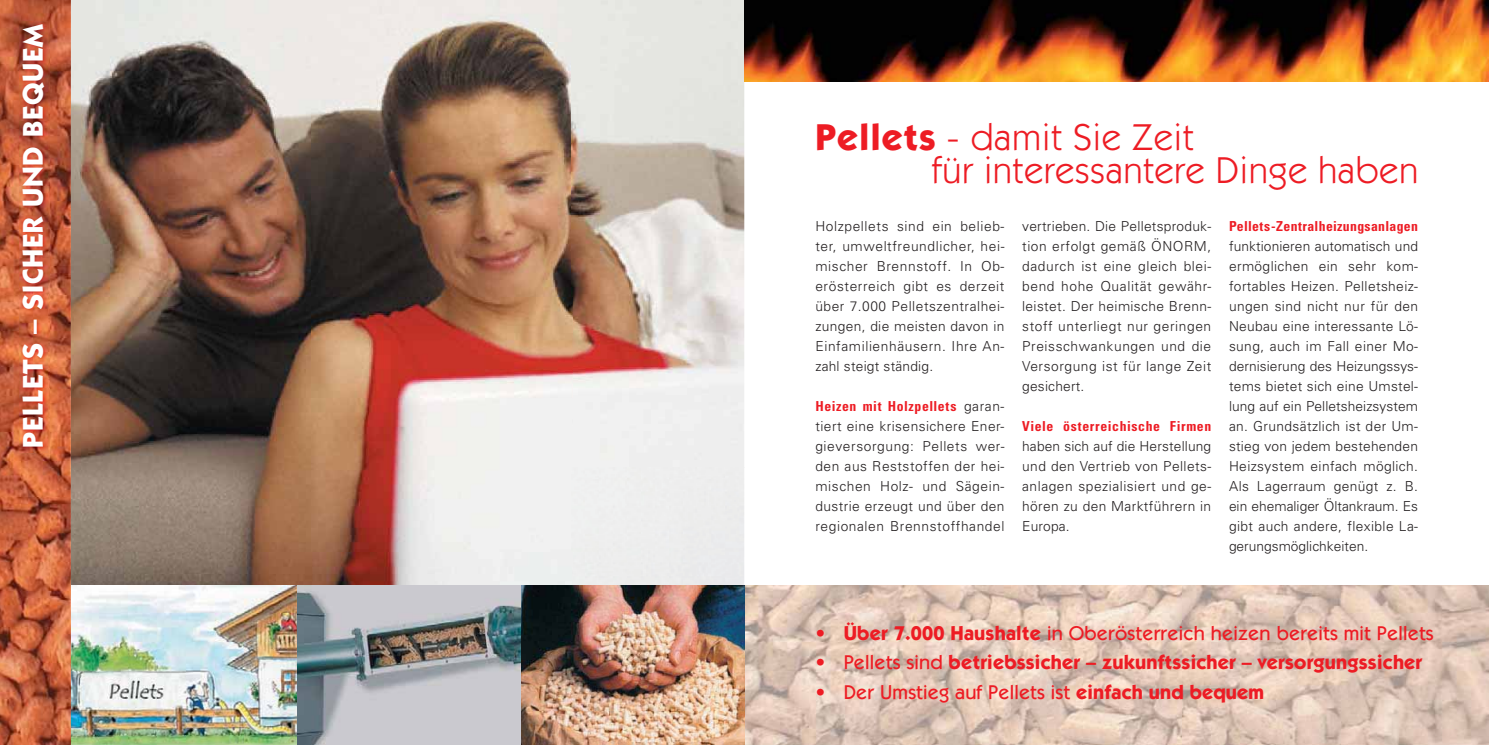
<style>
.page{position:relative;width:1489px;height:745px;background:#fff}
.page>*{position:absolute;margin:0;border:0;box-sizing:border-box;transform-origin:0 0}
.t1{font:37.5px/32.5px "Itc Kabel";letter-spacing:.025em;color:#ed1c24}
.t2{font:700 28.75px "Itc Kabel";letter-spacing:.025em;color:#fff}
.t3{font:500 20px "Itc Kabel";letter-spacing:.01em;color:#ed1c24}
.t4{font:700 20px "Itc Kabel";letter-spacing:.01em;color:#ed1c24}
.t5{font:300 13.75px/20px "Univers";letter-spacing:.03em;color:#231f20;text-align:justify}
.t6{font:700 condensed 13.75px "Univers";letter-spacing:.035em;color:#ed1c24}
.s1{font-weight:700}
.s2{font-weight:700;font-stretch:condensed;color:#ed1c24}
.s3{font-weight:500}
</style>
<div class="page">
<img style="left:71px;top:0;width:673px;height:42px">
<img style="left:71px;top:42px;width:673px;height:543px">
<img style="left:71px;top:585px;width:1417px;height:159px">
<img style="left:0;top:0;width:71px;height:744px">
<img style="left:19px;top:21px;width:30px;height:431px">
<img style="left:744px;top:0;width:744px;height:81px">
<h2 class="t2" style="left:22px;top:448px;width:425px;rotate:-90deg">PELLETS – SICHER UND BEQUEM</h2>
<h1 class="t1" style="left:931px;top:124px;width:488px;text-indent:-116px"><span class="s1">Pellets</span> - damit Sie Zeit<br>für interessantere Dinge haben</h1>
<p class="t5" style="left:815px;top:217px;width:190px">Holzpellets sind ein belieb&shy;ter, umweltfreundlicher, hei&shy;mischer Brennstoff. In Ob&shy;erösterreich gibt es derzeit über 7.000 Pelletszentralhei&shy;zungen, die meisten davon in Einfamilienhäusern. Ihre An&shy;zahl steigt ständig.</p>
<p class="t5" style="left:815px;top:397px;width:190px"><span class="s2">Heizen mit Holzpellets</span> garan&shy;tiert eine krisensichere Ener&shy;gieversorgung: Pellets wer&shy;den aus Reststoffen der hei&shy;mischen Holz- und Sägein&shy;dustrie erzeugt und über den regionalen Brennstoffhandel</p>
<p class="t5" style="left:1022px;top:217px;width:190px">vertrieben. Die Pelletsproduk&shy;tion erfolgt gemäß ÖNORM, dadurch ist eine gleich blei&shy;bend hohe Qualität gewähr&shy;leistet. Der heimische Brenn&shy;stoff unterliegt nur geringen Preisschwankungen und die Versorgung ist für lange Zeit gesichert.</p>
<p class="t6" style="left:1022px;top:421px;width:190px">Viele österreichische Firmen</p>
<p class="t5" style="left:1022px;top:437px;width:190px">haben sich auf die Herstellung und den Vertrieb von Pellets&shy;anlagen spezialisiert und ge&shy;hören zu den Marktführern in Europa.</p>
<p class="t6" style="left:1228px;top:221px;width:190px">Pellets-Zentralheizungsanlagen</p>
<p class="t5" style="left:1228px;top:237px;width:190px">funktionieren automatisch und ermöglichen ein sehr kom&shy;fortables Heizen. Pelletsheiz&shy;ungen sind nicht nur für den Neubau eine interessante Lö&shy;sung, auch im Fall einer Mo&shy;dernisierung des Heizungssys&shy;tems bietet sich eine Umstel&shy;lung auf ein Pelletsheizsystem an. Grundsätzlich ist der Um&shy;stieg von jedem bestehenden Heizsystem einfach möglich.<br>Als Lagerraum genügt z. B. ein ehemaliger Öltankraum. Es gibt auch andere, flexible La&shy;gerungsmöglichkeiten.</p>
<h3 class="t3" style="left:815px;top:625px;width:619px">• <span class="s1">Über 7.000 Haushalte</span> in Oberösterreich heizen bereits mit Pellets</h3>
<h3 class="t4" style="left:815px;top:654px;width:608px"><span class="s3">• Pellets sind</span> betriebssicher – zukunftssicher – versorgungssicher</h3>
<h3 class="t3" style="left:815px;top:684px;width:450px">• Der Umstieg auf Pellets ist <span class="s1">einfach und bequem</span></h3>
</div>
